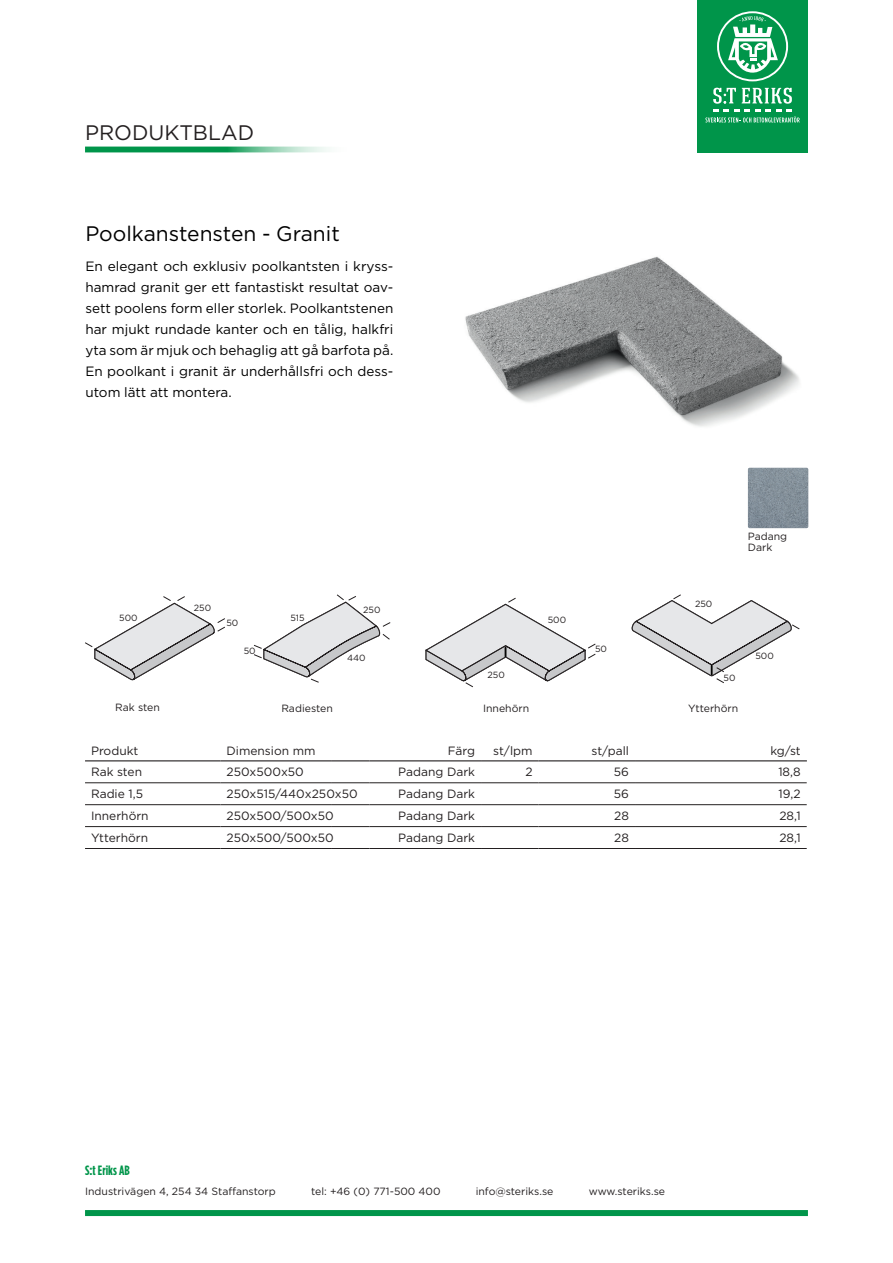
<style>
.page{position:relative;width:893px;height:1263px;background:#fff}
.page>*{position:absolute;margin:0;border:0;box-sizing:border-box;transform-origin:0 0}
.Bildtext_neg{font:21px "Gotham";color:#000}
.t1{font:21px "Gotham";color:#231f20}
.Bildtext_neg-2{font:13.5px/21px "Gotham";color:#000;text-align:justify}
.t2{font:700 13.5px "Gotham Condensed";color:#00954a}
.tabelltext{font:12px "Gotham";color:#231f20}
.t3{font:10.5px/10.5px "Gotham";color:#231f20}
.t4{font:9px "Gotham";color:#231f20}
</style>
<div class="page">
<img style="left:748px;top:468px;width:60px;height:60px">
<img style="left:465px;top:256px;width:334px;height:171px">
<svg style="left:85px;top:596px;width:140px;height:84px"></svg>
<svg style="left:254px;top:594px;width:137px;height:89px"></svg>
<svg style="left:632px;top:594px;width:168px;height:89px"></svg>
<svg style="left:425px;top:598px;width:171px;height:89px"></svg>
<hr style="left:220px;top:848px;width:111px;height:1px;background:#231f20">
<hr style="left:331px;top:848px;width:38px;height:1px;background:#231f20">
<hr style="left:369px;top:848px;width:112px;height:1px;background:#231f20">
<hr style="left:481px;top:848px;width:58px;height:1px;background:#231f20">
<hr style="left:539px;top:848px;width:96px;height:1px;background:#231f20">
<hr style="left:635px;top:848px;width:172px;height:1px;background:#231f20">
<hr style="left:85px;top:848px;width:135px;height:1px;background:#231f20">
<hr style="left:85px;top:782px;width:135px;height:1px;background:#231f20">
<hr style="left:220px;top:782px;width:111px;height:1px;background:#231f20">
<hr style="left:331px;top:782px;width:38px;height:1px;background:#231f20">
<hr style="left:369px;top:782px;width:112px;height:1px;background:#231f20">
<hr style="left:481px;top:782px;width:58px;height:1px;background:#231f20">
<hr style="left:539px;top:782px;width:96px;height:1px;background:#231f20">
<hr style="left:635px;top:782px;width:172px;height:1px;background:#231f20">
<hr style="left:85px;top:804px;width:135px;height:1px;background:#231f20">
<hr style="left:220px;top:804px;width:111px;height:1px;background:#231f20">
<hr style="left:331px;top:804px;width:38px;height:1px;background:#231f20">
<hr style="left:369px;top:804px;width:112px;height:1px;background:#231f20">
<hr style="left:481px;top:804px;width:58px;height:1px;background:#231f20">
<hr style="left:539px;top:804px;width:96px;height:1px;background:#231f20">
<hr style="left:635px;top:804px;width:172px;height:1px;background:#231f20">
<hr style="left:85px;top:826px;width:135px;height:1px;background:#231f20">
<hr style="left:220px;top:826px;width:111px;height:1px;background:#231f20">
<hr style="left:331px;top:826px;width:38px;height:1px;background:#231f20">
<hr style="left:369px;top:826px;width:112px;height:1px;background:#231f20">
<hr style="left:481px;top:826px;width:58px;height:1px;background:#231f20">
<hr style="left:539px;top:826px;width:96px;height:1px;background:#231f20">
<hr style="left:635px;top:826px;width:172px;height:1px;background:#231f20">
<hr style="left:85px;top:760px;width:135px;height:1px;background:#231f20">
<hr style="left:220px;top:760px;width:111px;height:1px;background:#231f20">
<hr style="left:331px;top:760px;width:38px;height:1px;background:#231f20">
<hr style="left:369px;top:760px;width:112px;height:1px;background:#231f20">
<hr style="left:481px;top:760px;width:58px;height:1px;background:#231f20">
<hr style="left:539px;top:760px;width:96px;height:1px;background:#231f20">
<hr style="left:635px;top:760px;width:172px;height:1px;background:#231f20">
<div style="left:85px;top:1210px;width:723px;height:6px;background:#00954a"></div>
<div style="left:697px;top:0;width:111px;height:152px;background:#00954a"></div>
<svg style="left:705px;top:88px;width:95px;height:34px"></svg>
<svg style="left:717px;top:11px;width:71px;height:70px"></svg>
<svg style="left:85px;top:146px;width:244px;height:6px"></svg>
<p class="t1" style="left:85px;top:119px;width:171px">PRODUKTBLAD</p>
<p class="Bildtext_neg" style="left:85px;top:220px;width:256px">Poolkanstensten - Granit</p>
<p class="Bildtext_neg-2" style="left:85px;top:256px;width:309px">En elegant och exklusiv poolkantsten i kryss&shy;hamrad granit ger ett fantastiskt resultat oav&shy;sett poolens form eller storlek. Poolkantstenen har mjukt rundade kanter och en tålig, halkfri yta som är mjuk och behaglig att gå barfota på.<br>En poolkant i granit är underhållsfri och dess&shy;utom lätt att montera.</p>
<p class="t3" style="left:748px;top:531px;width:41px">Padang<br>Dark</p>
<p class="t4" style="left:119px;top:612px;width:20px">500</p>
<p class="t4" style="left:194px;top:602px;width:19px">250</p>
<p class="t4" style="left:226px;top:617px;width:13px">50</p>
<p class="t4" style="left:244px;top:645px;width:13px">50</p>
<p class="t4" style="left:290px;top:612px;width:16px">515</p>
<p class="t4" style="left:363px;top:604px;width:19px">250</p>
<p class="t4" style="left:347px;top:652px;width:20px">440</p>
<p class="t4" style="left:487px;top:669px;width:19px">250</p>
<p class="t4" style="left:548px;top:614px;width:20px">500</p>
<p class="t4" style="left:595px;top:643px;width:13px">50</p>
<p class="t4" style="left:695px;top:598px;width:19px">250</p>
<p class="t4" style="left:723px;top:672px;width:13px">50</p>
<p class="t3" style="left:115px;top:702px;width:46px">Rak sten</p>
<p class="t3" style="left:281px;top:702px;width:53px">Radiesten</p>
<p class="t3" style="left:483px;top:702px;width:48px">Innehörn</p>
<p class="t3" style="left:688px;top:702px;width:51px">Ytterhörn</p>
<p class="t4" style="left:755px;top:650px;width:20px">500</p>
<p class="tabelltext" style="left:91px;top:743px;width:49px">Produkt</p>
<p class="tabelltext" style="left:226px;top:743px;width:91px">Dimension mm</p>
<p class="tabelltext" style="left:448px;top:743px;width:29px">Färg</p>
<p class="tabelltext" style="left:493px;top:743px;width:41px">st/lpm</p>
<p class="tabelltext" style="left:592px;top:743px;width:39px">st/pall</p>
<p class="tabelltext" style="left:770px;top:743px;width:32px">kg/st</p>
<p class="tabelltext" style="left:91px;top:764px;width:53px">Rak sten</p>
<p class="tabelltext" style="left:226px;top:764px;width:79px">250x500x50</p>
<p class="tabelltext" style="left:398px;top:764px;width:78px">Padang Dark</p>
<p class="tabelltext" style="left:525px;top:764px;width:9px">2</p>
<p class="tabelltext" style="left:614px;top:764px;width:17px">56</p>
<p class="tabelltext" style="left:778px;top:764px;width:24px">18,8</p>
<p class="tabelltext" style="left:91px;top:786px;width:54px">Radie 1,5</p>
<p class="tabelltext" style="left:226px;top:786px;width:133px">250x515/440x250x50</p>
<p class="tabelltext" style="left:398px;top:786px;width:78px">Padang Dark</p>
<p class="tabelltext" style="left:614px;top:786px;width:17px">56</p>
<p class="tabelltext" style="left:779px;top:786px;width:24px">19,2</p>
<p class="tabelltext" style="left:91px;top:808px;width:59px">Innerhörn</p>
<p class="tabelltext" style="left:226px;top:808px;width:109px">250x500/500x50</p>
<p class="tabelltext" style="left:398px;top:808px;width:78px">Padang Dark</p>
<p class="tabelltext" style="left:614px;top:808px;width:16px">28</p>
<p class="tabelltext" style="left:779px;top:808px;width:23px">28,1</p>
<p class="tabelltext" style="left:91px;top:830px;width:59px">Ytterhörn</p>
<p class="tabelltext" style="left:226px;top:830px;width:109px">250x500/500x50</p>
<p class="tabelltext" style="left:398px;top:830px;width:78px">Padang Dark</p>
<p class="tabelltext" style="left:614px;top:830px;width:16px">28</p>
<p class="tabelltext" style="left:779px;top:830px;width:23px">28,1</p>
<p class="t2" style="left:85px;top:1162px;width:46px">S:t Eriks AB</p>
<p class="t3" style="left:85px;top:1186px;width:192px">Industrivägen 4, 254 34 Staffanstorp</p>
<p class="t3" style="left:311px;top:1186px;width:131px">tel: +46 (0) 771-500 400</p>
<p class="t3" style="left:476px;top:1186px;width:79px">info@steriks.se</p>
<p class="t3" style="left:589px;top:1186px;width:78px">www.steriks.se</p>
</div>
